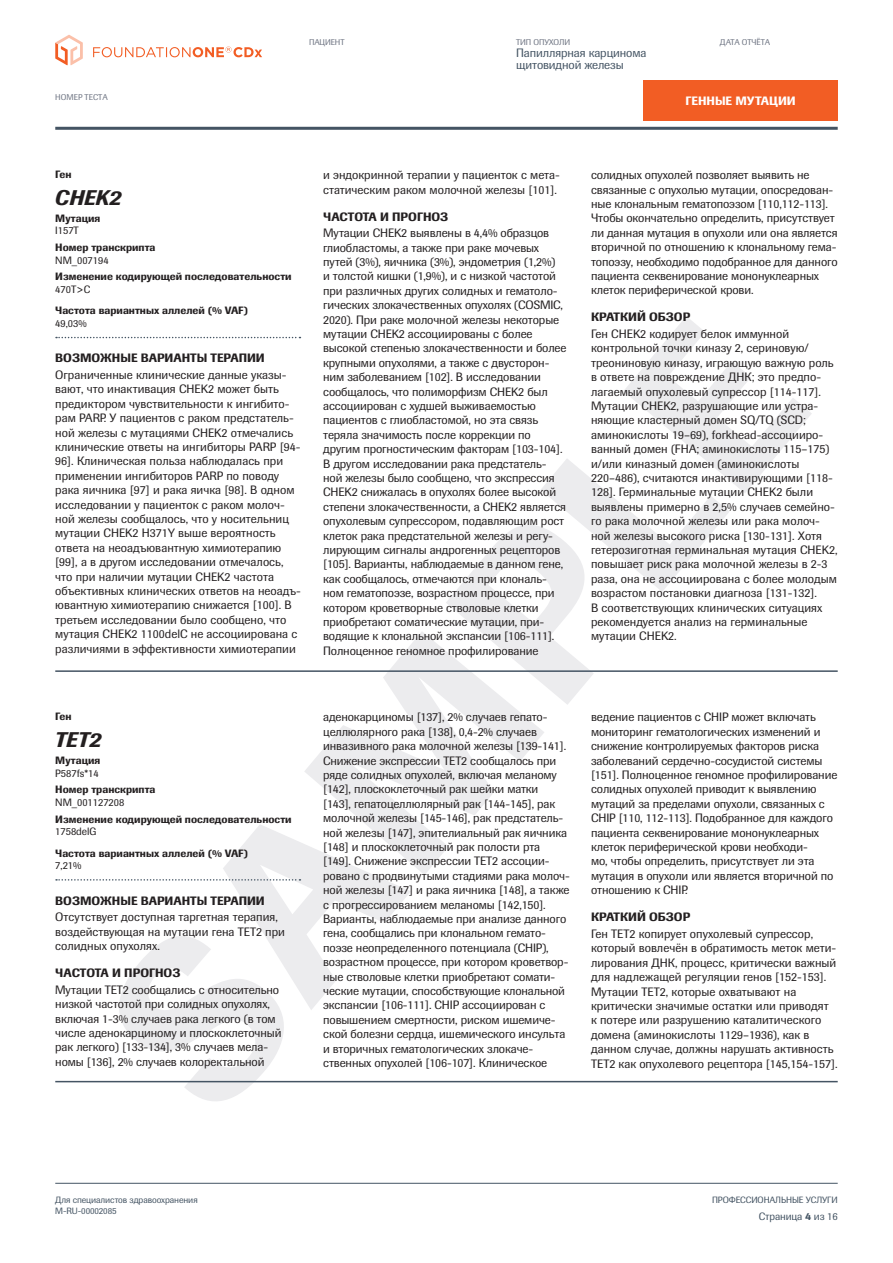
<style>
.page{position:relative;width:893px;height:1263px;background:#fff}
.page>*{position:absolute;margin:0;border:0;box-sizing:border-box;transform-origin:0 0}
.t1{font:italic 500 21px "Imago Pro";color:#231f20}
.t2{font:12px/14.4px "Imago Pro";letter-spacing:-.01em;color:#231f20}
.t3{font:500 12px "Imago Pro";color:#231f20}
.t4{font:12px/12px "Imago Pro";letter-spacing:-.01em;color:#445463}
.t5{font:500 12px "Imago Pro";color:#fff}
.t6{font:500 10.5px "Imago Pro";color:#231f20}
.t7{font:10.5px "Imago Pro";color:#231f20}
.t8{font:10.5px "Imago Pro";letter-spacing:-.01em;color:#445463}
.t9{font:9px/10.8px "Imago Pro";letter-spacing:-.01em;color:#445463}
.t10{font:8.25px "Imago Pro";letter-spacing:-.01em;color:#707684}
.s1{font-weight:500}
</style>
<div class="page">
<svg style="left:111px;top:316px;width:701px;height:785px"></svg>
<svg style="left:55px;top:35px;width:28px;height:30px"></svg>
<svg style="left:93px;top:47px;width:169px;height:10px"></svg>
<hr style="left:55px;top:127px;width:783px;height:3px;background:#445463">
<hr style="left:55px;top:1183px;width:783px;height:1px;background:#445463">
<div style="left:644px;top:81px;width:194px;height:40px;background:#f25d24"></div>
<hr style="left:55px;top:670px;width:783px;height:2px;background:#445463">
<hr style="left:55px;top:1081px;width:783px;height:1px;background:#445463">
<svg style="left:56px;top:337px;width:244px;height:1px"></svg>
<svg style="left:56px;top:879px;width:244px;height:2px"></svg>
<p class="t10" style="left:309px;top:37px;width:37px">ПАЦИЕНТ</p>
<p class="t10" style="left:516px;top:37px;width:55px">ТИП ОПУХОЛИ</p>
<p class="t4" style="left:516px;top:47px;width:132px">Папиллярная карцинома щитовидной железы</p>
<p class="t10" style="left:720px;top:37px;width:52px">ДАТА ОТЧЁТА</p>
<p class="t10" style="left:55px;top:92px;width:54px">НОМЕР ТЕСТА</p>
<p class="t5" style="left:685px;top:93px;width:112px">ГЕННЫЕ МУТАЦИИ</p>
<p class="t6" style="left:55px;top:167px;width:18px">Ген</p>
<h1 class="t1" style="left:55px;top:184px;width:68px">CHEK2</h1>
<p class="t6" style="left:55px;top:211px;width:47px">Мутация</p>
<p class="t7" style="left:55px;top:224px;width:25px">I157T</p>
<p class="t6" style="left:55px;top:241px;width:102px">Номер транскрипта</p>
<p class="t7" style="left:55px;top:253px;width:55px">NM_007194</p>
<p class="t6" style="left:55px;top:270px;width:238px">Изменение кодирующей последовательности</p>
<p class="t7" style="left:55px;top:283px;width:37px">470T&gt;C</p>
<p class="t6" style="left:55px;top:304px;width:194px">Частота вариантных аллелей (% VAF)</p>
<p class="t7" style="left:55px;top:316px;width:33px">49,03%</p>
<p class="t3" style="left:55px;top:350px;width:211px">ВОЗМОЖНЫЕ ВАРИАНТЫ ТЕРАПИИ</p>
<p class="t2" style="left:55px;top:367px;width:247px">Ограниченные клинические данные указы&shy;вают, что инактивация CHEK2 может быть предиктором чувствительности к ингибито&shy;рам PARP. У пациентов с раком предстатель&shy;ной железы с мутациями CHEK2 отмечались клинические ответы на ингибиторы PARP [94- 96]. Клиническая польза наблюдалась при применении ингибиторов PARP по поводу рака яичника [97] и рака яичка [98]. В одном исследовании у пациенток с раком молоч&shy;ной железы сообщалось, что у носительниц мутации CHEK2 H371Y выше вероятность ответа на неоадъювантную химиотерапию [99], а в другом исследовании отмечалось, что при наличии мутации CHEK2 частота объективных клинических ответов на неоадъ&shy;ювантную химиотерапию снижается [100]. В третьем исследовании было сообщено, что мутация CHEK2 1100delC не ассоциирована с различиями в эффективности химиотерапии</p>
<p class="t6" style="left:55px;top:710px;width:18px">Ген</p>
<h1 class="t1" style="left:55px;top:726px;width:48px">TET2</h1>
<p class="t6" style="left:55px;top:753px;width:47px">Мутация</p>
<p class="t7" style="left:55px;top:766px;width:45px">P587fs*14</p>
<p class="t6" style="left:55px;top:783px;width:102px">Номер транскрипта</p>
<p class="t7" style="left:55px;top:795px;width:71px">NM_001127208</p>
<p class="t6" style="left:55px;top:812px;width:238px">Изменение кодирующей последовательности</p>
<p class="t7" style="left:55px;top:825px;width:43px">1758delG</p>
<p class="t6" style="left:55px;top:846px;width:194px">Частота вариантных аллелей (% VAF)</p>
<p class="t7" style="left:55px;top:859px;width:28px">7,21%</p>
<p class="t3" style="left:55px;top:893px;width:211px">ВОЗМОЖНЫЕ ВАРИАНТЫ ТЕРАПИИ</p>
<p class="t2" style="left:55px;top:910px;width:231px">Отсутствует доступная таргетная терапия, воздействующая на мутации гена TET2 при солидных опухолях.</p>
<p class="t3" style="left:55px;top:965px;width:127px">ЧАСТОТА И ПРОГНОЗ</p>
<p class="t2" style="left:55px;top:982px;width:228px">Мутации TET2 сообщались с относительно низкой частотой при солидных опухолях, включая 1-3% случаев рака легкого (в том числе аденокарциному и плоскоклеточный рак легкого) [133-134], 3% случаев мела&shy;номы [136], 2% случаев колоректальной</p>
<p class="t2" style="left:323px;top:168px;width:238px">и эндокринной терапии у пациенток с мета&shy;статическим раком молочной железы [101].</p>
<p class="t3" style="left:323px;top:209px;width:127px">ЧАСТОТА И ПРОГНОЗ</p>
<p class="t2" style="left:323px;top:226px;width:245px">Мутации CHEK2 выявлены в 4,4% образцов глиобластомы, а также при раке мочевых путей (3%), яичника (3%), эндометрия (1,2%)<br>и толстой кишки (1,9%), и с низкой частотой при различных других солидных и гематоло&shy;гических злокачественных опухолях (COSMIC, 2020). При раке молочной железы некоторые мутации CHEK2 ассоциированы с более высокой степенью злокачественности и более крупными опухолями, а также с двусторон&shy;ним заболеванием [102]. В исследовании сообщалось, что полиморфизм CHEK2 был ассоциирован с худшей выживаемостью пациентов с глиобластомой, но эта связь теряла значимость после коррекции по другим прогностическим факторам [103-104].<br>В другом исследовании рака предстатель&shy;ной железы было сообщено, что экспрессия CHEK2 снижалась в опухолях более высокой степени злокачественности, а CHEK2 является опухолевым супрессором, подавляющим рост клеток рака предстательной железы и регу&shy;лирующим сигналы андрогенных рецепторов [105]. Варианты, наблюдаемые в данном гене, как сообщалось, отмечаются при клональ&shy;ном гематопоэзе, возрастном процессе, при котором кроветворные стволовые клетки приобретают соматические мутации, при&shy;водящие к клональной экспансии [106-111].<br>Полноценное геномное профилирование</p>
<p class="t2" style="left:591px;top:168px;width:248px">солидных опухолей позволяет выявить не связанные с опухолью мутации, опосредован&shy;ные клональным гематопоэзом [110,112-113].<br>Чтобы окончательно определить, присутствует ли данная мутация в опухоли или она является вторичной по отношению к клональному гема&shy;топоэзу, необходимо подобранное для данного пациента секвенирование мононуклеарных клеток периферической крови.</p>
<p class="t3" style="left:591px;top:309px;width:101px">КРАТКИЙ ОБЗОР</p>
<p class="t2" style="left:591px;top:326px;width:248px">Ген CHEK2 кодирует белок иммунной контрольной точки киназу 2, сериновую/ треониновую киназу, играющую важную роль в ответе на повреждение ДНК; это предпо&shy;лагаемый опухолевый супрессор [114-117].<br>Мутации CHEK2, разрушающие или устра&shy;няющие кластерный домен SQ/TQ (SCD; аминокислоты 19–69), forkhead-ассоцииро&shy;ванный домен (FHA; аминокислоты 115–175) и/или киназный домен (аминокислоты 220–486), считаются инактивирующими [118- 128]. Герминальные мутации CHEK2 были выявлены примерно в 2,5% случаев семейно&shy;го рака молочной железы или рака молоч&shy;ной железы высокого риска [130-131]. Хотя гетерозиготная герминальная мутация CHEK2, повышает риск рака молочной железы в 2-3 раза, она не ассоциирована с более молодым возрастом постановки диагноза [131-132].<br>В соответствующих клинических ситуациях рекомендуется анализ на герминальные мутации CHEK2.</p>
<p class="t2" style="left:323px;top:710px;width:248px">аденокарциномы [137], 2% случаев гепато&shy;целлюлярного рака [138], 0,4-2% случаев инвазивного рака молочной железы [139-141].<br>Снижение экспрессии TET2 сообщалось при ряде солидных опухолей, включая меланому [142], плоскоклеточный рак шейки матки<br>[143], гепатоцеллюлярный рак [144-145], рак молочной железы [145-146], рак предстатель&shy;ной железы [147], эпителиальный рак яичника [148] и плоскоклеточный рак полости рта [149]. Снижение экспрессии TET2 ассоции&shy;ровано с продвинутыми стадиями рака молоч&shy;ной железы [147] и рака яичника [148], а также с прогрессированием меланомы [142,150].<br>Варианты, наблюдаемые при анализе данного гена, сообщались при клональном гемато&shy;поэзе неопределенного потенциала (CHIP), возрастном процессе, при котором кроветвор&shy;ные стволовые клетки приобретают сомати&shy;ческие мутации, способствующие клональной экспансии [106-111]. CHIP ассоциирован с повышением смертности, риском ишемиче&shy;ской болезни сердца, ишемического инсульта и вторичных гематологических злокаче&shy;ственных опухолей [106-107]. Клиническое</p>
<p class="t2" style="left:591px;top:710px;width:248px">ведение пациентов с CHIP может включать мониторинг гематологических изменений и снижение контролируемых факторов риска заболеваний сердечно-сосудистой системы [151]. Полноценное геномное профилирование солидных опухолей приводит к выявлению мутаций за пределами опухоли, связанных с CHIP [110, 112-113]. Подобранное для каждого пациента секвенирование мононуклеарных клеток периферической крови необходи-<br>мо, чтобы определить, присутствует ли эта мутация в опухоли или является вторичной по отношению к CHIP.</p>
<p class="t3" style="left:591px;top:909px;width:101px">КРАТКИЙ ОБЗОР</p>
<p class="t2" style="left:591px;top:926px;width:248px">Ген TET2 копирует опухолевый супрессор, который вовлечён в обратимость меток мети&shy;лирования ДНК, процесс, критически важный для надлежащей регуляции генов [152-153].<br>Мутации TET2, которые охватывают на критически значимые остатки или приводят<br>к потере или разрушению каталитического домена (аминокислоты 1129–1936), как в данном случае, должны нарушать активность TET2 как опухолевого рецептора [145,154-157].</p>
<p class="t9" style="left:55px;top:1194px;width:144px">Для специалистов здравоохранения<br>M-RU-00002085</p>
<p class="t9" style="left:712px;top:1194px;width:127px">ПРОФЕССИОНАЛЬНЫЕ УСЛУГИ</p>
<p class="t8" style="left:759px;top:1209px;width:81px">Страница <span class="s1">4</span> из 16</p>
</div>
